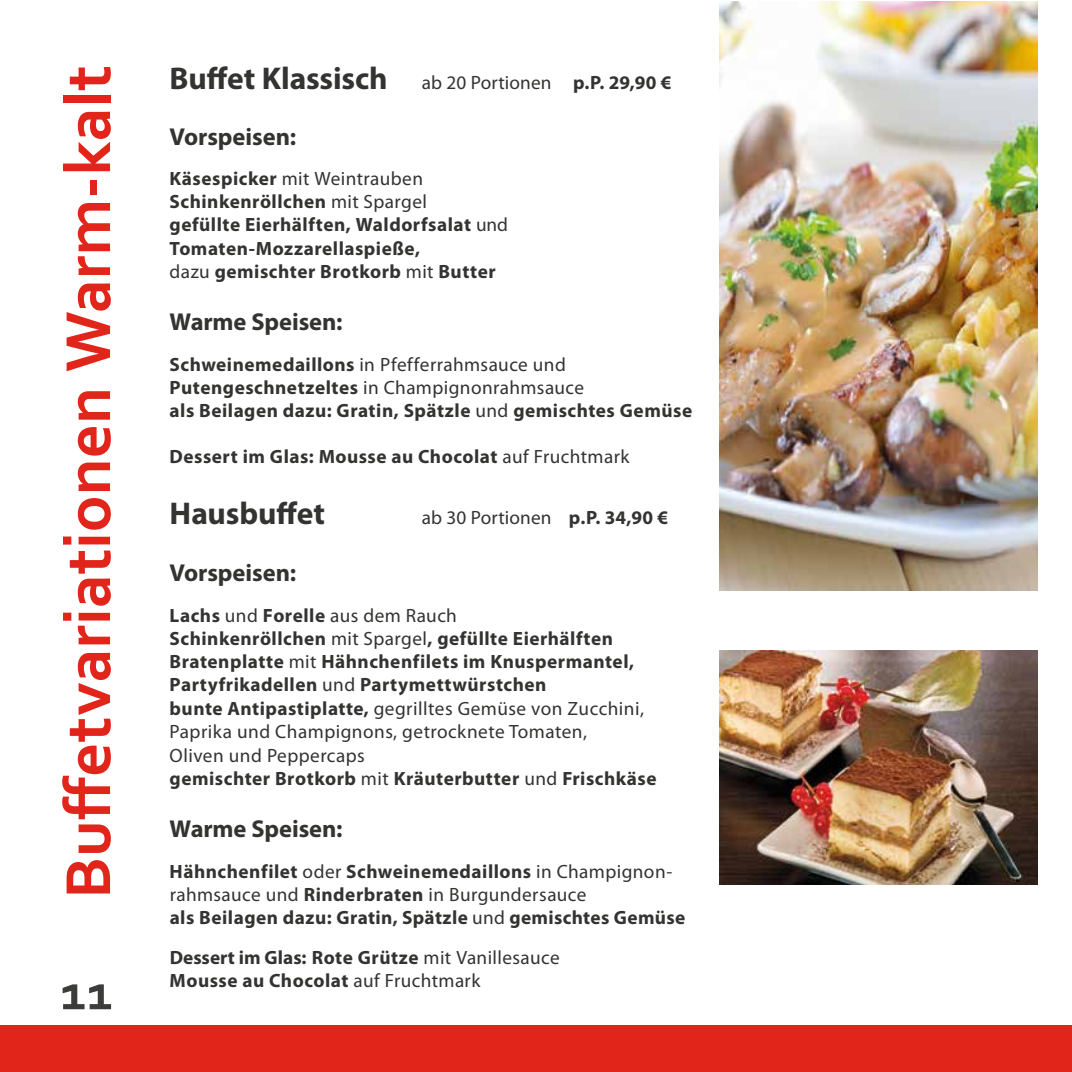
<style>
.page{position:relative;width:1072px;height:1072px;background:#fff}
.page>*{position:absolute;margin:0;border:0;box-sizing:border-box;transform-origin:0 0}
.t1{font:700 66.5px "Corbel";color:#e1251b}
.t2{font:700 52.5px "Corbel";color:#3c3c3b}
.t3{font:700 31.5px "Myriad Pro";letter-spacing:-.005em;color:#333332}
.t4{font:700 24.5px "Myriad Pro";letter-spacing:-.005em;color:#333332}
.t5{font:700 19.25px/23.1px "Myriad Pro";letter-spacing:.025em;color:#333332}
.t6{font:19.25px "Myriad Pro";letter-spacing:.005em;color:#333332}
.s1{font-weight:400;font-size:19.25px}
.s2{font-size:19.25px}
.s3{font-weight:400}
.s4{font-weight:700}
</style>
<div class="page">
<div style="left:0;top:1024px;width:1071px;height:47px;background:#e1251b"></div>
<img style="left:720px;top:1px;width:317px;height:589px">
<img style="left:719px;top:651px;width:318px;height:233px">
<h1 class="t1" style="left:47px;top:898px;width:834px;rotate:-90deg">Buffetvariationen Warm-kalt</h1>
<h2 class="t2" style="left:60px;top:959px;width:54px">11</h2>
<h3 class="t3" style="left:170px;top:58px;width:503px">Buffet Klassisch <span class="s1">ab 20 Portionen</span> <span class="s2">p.P. 29,90 €</span></h3>
<p class="t4" style="left:170px;top:120px;width:128px">Vorspeisen:</p>
<p class="t5" style="left:170px;top:167px;width:340px">Käsespicker <span class="s3">mit Weintrauben </span>Schinkenröllchen <span class="s3">mit Spargel<br></span>gefüllte Eierhälften, Waldorfsalat <span class="s3">und </span>Tomaten-Mozzarellaspieße,<br><span class="s3">dazu</span> gemischter Brotkorb <span class="s3">mit</span> Butter</p>
<p class="t4" style="left:170px;top:306px;width:174px">Warme Speisen:</p>
<p class="t5" style="left:170px;top:352px;width:524px">Schweinemedaillons <span class="s3">in Pfefferrahmsauce und<br></span>Putengeschnetzeltes <span class="s3">in Champignonrahmsauce<br></span>als Beilagen dazu: Gratin, Spätzle <span class="s3">und</span> gemischtes Gemüse</p>
<p class="t5" style="left:170px;top:444px;width:461px">Dessert im Glas: Mousse au Chocolat <span class="s3">auf Fruchtmark</span></p>
<h3 class="t3" style="left:170px;top:493px;width:157px">Hausbuffet</h3>
<p class="t6" style="left:422px;top:506px;width:248px">ab 30 Portionen <span class="s4">p.P. 34,90 €</span></p>
<p class="t4" style="left:170px;top:556px;width:128px">Vorspeisen:</p>
<p class="t5" style="left:170px;top:603px;width:488px">Lachs <span class="s3">und</span> Forelle <span class="s3">aus dem Rauch<br></span>Schinkenröllchen <span class="s3">mit Spargel</span>, gefüllte Eierhälften Bratenplatte <span class="s3">mit</span> Hähnchenfilets im Knuspermantel, Partyfrikadellen <span class="s3">und</span> Partymettwürstchen<br>bunte Antipastiplatte, <span class="s3">gegrilltes Gemüse von Zucchini, Paprika und Champignons, getrocknete Tomaten,<br>Oliven und Peppercaps<br></span>gemischter Brotkorb <span class="s3">mit</span> Kräuterbutter <span class="s3">und</span> Frischkäse</p>
<p class="t4" style="left:170px;top:813px;width:174px">Warme Speisen:</p>
<p class="t5" style="left:170px;top:859px;width:517px">Hähnchenfilet <span class="s3">oder</span> Schweinemedaillons <span class="s3">in Champignon&shy;rahmsauce und</span> Rinderbraten <span class="s3">in Burgundersauce<br></span>als Beilagen dazu: Gratin, Spätzle <span class="s3">und</span> gemischtes Gemüse</p>
<p class="t5" style="left:170px;top:945px;width:391px">Dessert im Glas: Rote Grütze <span class="s3">mit Vanillesauce<br></span>Mousse au Chocolat <span class="s3">auf Fruchtmark</span></p>
</div>
